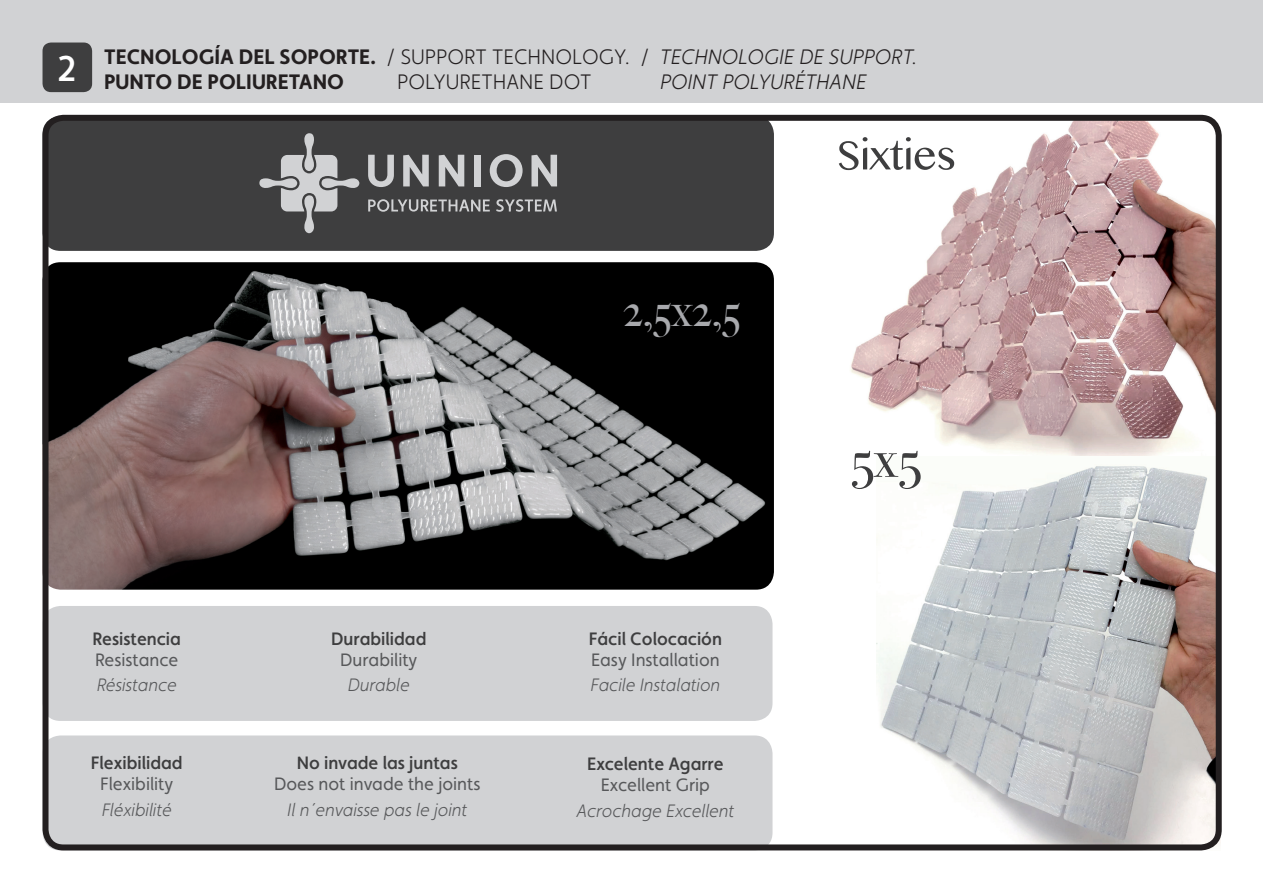
<style>
.page{position:relative;width:1263px;height:893px;background:#fff}
.page>*{position:absolute;margin:0;border:0;box-sizing:border-box;transform-origin:0 0}
.t1{font:500 45px "Big Caslon";color:#a8a9ad}
.t2{font:700 21px/25.2px "Faricy New";color:#231f20}
.t3{font:italic 300 21px "Faricy New";color:#231f20}
.t4{font:300 21px "Faricy New";color:#231f20}
.t5{font:italic 300 18px "Faricy New";color:#57585a}
.t6{font:18px "Faricy New";color:#57585a}
.t7{font:500 18px "Faricy New";color:#3e3e3f}
.s1{font-weight:300}
.s2{font-weight:300;font-style:italic}
</style>
<div class="page">
<img style="left:876px;top:455px;width:344px;height:395px">
<img style="left:849px;top:122px;width:366px;height:333px">
<div style="left:0;top:0;width:1263px;height:102px;background:#d1d2d4"></div>
<div style="left:43px;top:116px;width:731px;height:135px;background:#3e3e3f;border-radius:18px"></div>
<div style="left:43px;top:43px;width:49px;height:49px;background:#3e3e3f;border-radius:9px"></div>
<img style="left:50px;top:262px;width:724px;height:328px">
<div style="left:43px;top:735px;width:729px;height:115px;background:#d1d2d4;border-radius:18px"></div>
<div style="left:43px;top:606px;width:729px;height:115px;background:#d1d2d4;border-radius:18px"></div>
<svg style="left:496px;top:199px;width:61px;height:13px"></svg>
<svg style="left:368px;top:155px;width:26px;height:32px"></svg>
<svg style="left:403px;top:155px;width:26px;height:31px"></svg>
<svg style="left:439px;top:155px;width:25px;height:31px"></svg>
<div style="left:474px;top:155px;width:7px;height:31px;background:#d1d2d4"></div>
<svg style="left:490px;top:154px;width:33px;height:33px"></svg>
<svg style="left:531px;top:155px;width:26px;height:31px"></svg>
<svg style="left:259px;top:133px;width:100px;height:100px"></svg>
<svg style="left:368px;top:199px;width:122px;height:13px"></svg>
<svg style="left:852px;top:451px;width:69px;height:38px"></svg>
<svg style="left:839px;top:137px;width:115px;height:33px"></svg>
<div style="left:43px;top:115px;width:1179px;height:735px;border:6px solid #231f20;border-radius:18px"></div>
<p class="t2" style="left:58px;top:44px;width:861px;text-indent:47px">TECNOLOGÍA DEL SOPORTE. <span class="s1">/ SUPPORT TECHNOLOGY. /</span> <span class="s2">TECHNOLOGIE DE SUPPORT.<br></span><sup>2</sup> PUNTO DE POLIURETANO</p>
<p class="t4" style="left:397px;top:70px;width:196px">POLYURETHANE DOT</p>
<p class="t3" style="left:660px;top:70px;width:208px">POINT POLYURÉTHANE</p>
<h1 class="t1" style="left:623px;top:273px;width:119px">2,5x2,5</h1>
<p class="t7" style="left:93px;top:628px;width:90px">Resistencia</p>
<p class="t6" style="left:95px;top:649px;width:85px">Resistance</p>
<p class="t5" style="left:97px;top:675px;width:81px">Résistance</p>
<p class="t7" style="left:91px;top:752px;width:93px">Flexibilidad</p>
<p class="t6" style="left:100px;top:774px;width:75px">Flexibility</p>
<p class="t5" style="left:102px;top:799px;width:72px">Fléxibilité</p>
<p class="t7" style="left:331px;top:628px;width:97px">Durabilidad</p>
<p class="t6" style="left:340px;top:649px;width:79px">Durability</p>
<p class="t5" style="left:348px;top:675px;width:64px">Durable</p>
<p class="t7" style="left:297px;top:752px;width:163px">No invade las juntas</p>
<p class="t6" style="left:274px;top:774px;width:208px">Does not invade the joints</p>
<p class="t5" style="left:287px;top:799px;width:181px">Il n´envaisse pas le joint</p>
<p class="t7" style="left:589px;top:628px;width:135px">Fácil Colocación</p>
<p class="t6" style="left:591px;top:649px;width:130px">Easy Installation</p>
<p class="t5" style="left:590px;top:675px;width:131px">Facile Instalation</p>
<p class="t7" style="left:587px;top:753px;width:138px">Excelente Agarre</p>
<p class="t6" style="left:601px;top:775px;width:111px">Excellent Grip</p>
<p class="t5" style="left:576px;top:800px;width:159px">Acrochage Excellent</p>
</div>
